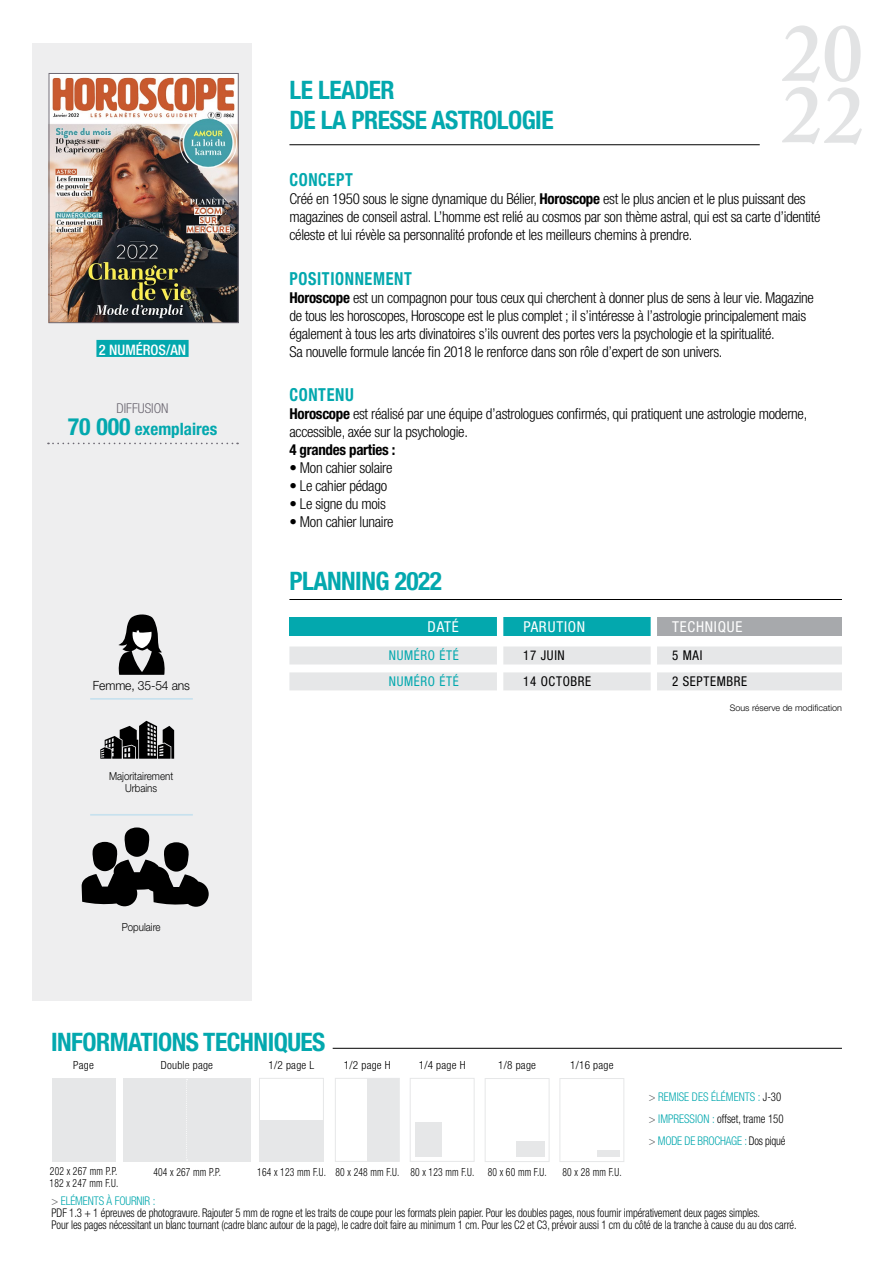
<style>
.page{position:relative;width:893px;height:1263px;background:#fff}
.page>*{position:absolute;margin:0;border:0;box-sizing:border-box;transform-origin:0 0}
.t1{font:700 condensed 25.5px/29.7px "Helvetica Neue";letter-spacing:-.02em;color:#03a8ae}
.t2{font:700 condensed 18px "Helvetica Neue";letter-spacing:.04em;color:#03a8ae;scale:.9 1}
.t3{font:700 condensed 16.95px "Helvetica Neue";color:#03a8ae}
.t4{font:300 condensed 15px/18px "Helvetica Neue";letter-spacing:-.02em;color:#000}
.t5{font:condensed 15px "Helvetica Neue";letter-spacing:.05em;color:#fff}
.t6{font:700 condensed 15px "Helvetica Neue";letter-spacing:-.02em;color:#000}
.t7{font:500 condensed 14.4px "Helvetica Neue";color:#fff}
.t8{font:300 condensed 13.65px "Helvetica Neue";color:#6d6973}
.t9{font:condensed 13.5px "Helvetica Neue";letter-spacing:.05em;color:#000;scale:.96 1}
.t10{font:condensed 13.5px "Helvetica Neue";letter-spacing:.05em;color:#03a8ae;scale:.96 1}
.t11{font:300 12.75px "Helvetica Neue";letter-spacing:-.01em;color:#000;scale:.95 1}
.t12{font:300 condensed 12px/12px "Helvetica Neue";letter-spacing:-.01em;color:#000;scale:.9 1}
.t13{font:300 condensed 12px/22.2px "Helvetica Neue";color:#03a8ae;scale:.94 1}
.t14{font:300 condensed 11.25px "Helvetica Neue";letter-spacing:.02em;color:#000;scale:.85 1}
.t15{font:300 condensed 11.25px "Helvetica Neue";letter-spacing:.02em;color:#000}
.t16{font:300 11.1px/12.3px "Helvetica Neue";color:#000;text-align:center;scale:.88 1}
.t17{font:300 9px "Helvetica Neue";color:#000}
.s1{font-size:23.85px}
.s2{font-weight:700}
.s3{color:#636466}
.s4{color:#000}
.s5{color:#03a8ae}
</style>
<div class="page">
<hr style="left:289px;top:144px;width:471px;height:1px;background:#000">
<hr style="left:289px;top:599px;width:553px;height:1px;background:#000">
<hr style="left:333px;top:1048px;width:509px;height:1px;background:#000">
<div style="left:289px;top:618px;width:211px;height:18px;background:#03a8ae"></div>
<div style="left:500px;top:618px;width:155px;height:18px;background:#03a8ae"></div>
<div style="left:653px;top:618px;width:189px;height:18px;background:#a7a9ac"></div>
<div style="left:289px;top:646px;width:553px;height:18px;background:#e6e7e8"></div>
<div style="left:289px;top:672px;width:553px;height:18px;background:#e6e7e8"></div>
<div style="left:497px;top:610px;width:6px;height:346px;background:#fff"></div>
<div style="left:651px;top:610px;width:6px;height:346px;background:#fff"></div>
<div style="left:32px;top:44px;width:219px;height:957px;background:#eeeeef"></div>
<img style="left:51px;top:75px;width:185px;height:246px">
<div style="left:49px;top:73px;width:189px;height:250px;border:1px solid #6d6973"></div>
<svg style="left:48px;top:443px;width:190px;height:1px"></svg>
<div style="left:96px;top:340px;width:93px;height:17px;background:#03a8ae"></div>
<svg style="left:118px;top:614px;width:47px;height:61px"></svg>
<hr style="left:90px;top:698px;width:103px;height:2px;background:#c7e1ee">
<hr style="left:90px;top:814px;width:103px;height:2px;background:#c7e1ee">
<div style="left:52px;top:1078px;width:64px;height:83px;background:#e6e7e8"></div>
<div style="left:123px;top:1078px;width:128px;height:83px;background:#e6e7e8"></div>
<svg style="left:186px;top:1079px;width:2px;height:81px"></svg>
<div style="left:259px;top:1078px;width:65px;height:84px;border:1px solid #e6e7e8"></div>
<div style="left:260px;top:1120px;width:64px;height:42px;background:#e6e7e8"></div>
<div style="left:335px;top:1078px;width:65px;height:84px;border:1px solid #e6e7e8"></div>
<div style="left:367px;top:1078px;width:32px;height:83px;background:#e6e7e8"></div>
<div style="left:410px;top:1078px;width:64px;height:84px;border:1px solid #e6e7e8"></div>
<div style="left:415px;top:1122px;width:27px;height:34px;background:#e6e7e8"></div>
<div style="left:485px;top:1078px;width:64px;height:84px;border:1px solid #e6e7e8"></div>
<div style="left:517px;top:1141px;width:28px;height:16px;background:#e6e7e8"></div>
<div style="left:559px;top:1078px;width:65px;height:84px;border:1px solid #e6e7e8"></div>
<div style="left:597px;top:1150px;width:23px;height:7px;background:#e6e7e8"></div>
<svg style="left:100px;top:721px;width:74px;height:38px"></svg>
<svg style="left:81px;top:827px;width:128px;height:80px"></svg>
<svg style="left:782px;top:25px;width:80px;height:120px"></svg>
<p class="t7" style="left:99px;top:341px;width:89px">2 NUMÉROS/AN</p>
<p class="t8" style="left:116px;top:401px;width:54px">DIFFUSION</p>
<p class="t3" style="left:68px;top:419px;width:151px"><span class="s1">70 000</span> exemplaires</p>
<p class="t11" style="left:93px;top:677px;width:104px">Femme, 35-54 ans</p>
<p class="t16" style="left:109px;top:769px;width:74px">Majoritairement<br>Urbains</p>
<p class="t16" style="left:122px;top:921px;width:46px">Populaire</p>
<h1 class="t1" style="left:289px;top:75px;width:266px">LE LEADER<br>DE LA PRESSE ASTROLOGIE</h1>
<p class="t2" style="left:289px;top:169px;width:72px">CONCEPT</p>
<p class="t4" style="left:289px;top:190px;width:532px">Créé en 1950 sous le signe dynamique du Bélier, <span class="s2">Horoscope</span> est le plus ancien et le plus puissant des magazines de conseil astral. L’homme est relié au cosmos par son thème astral, qui est sa carte d’identité céleste et lui révèle sa personnalité profonde et les meilleurs chemins à prendre.</p>
<p class="t2" style="left:289px;top:267px;width:137px">POSITIONNEMENT</p>
<p class="t4" style="left:289px;top:288px;width:526px"><span class="s2">Horoscope</span> est un compagnon pour tous ceux qui cherchent à donner plus de sens à leur vie. Magazine de tous les horoscopes, Horoscope est le plus complet ; il s’intéresse à l’astrologie principalement mais également à tous les arts divinatoires s’ils ouvrent des portes vers la psychologie et la spiritualité.<br>Sa nouvelle formule lancée fin 2018 le renforce dans son rôle d’expert de son univers.</p>
<p class="t2" style="left:289px;top:384px;width:73px">CONTENU</p>
<p class="t4" style="left:289px;top:405px;width:519px"><span class="s2">Horoscope</span> est réalisé par une équipe d’astrologues confirmés, qui pratiquent une astrologie moderne, accessible, axée sur la psychologie.</p>
<p class="t6" style="left:289px;top:441px;width:107px">4 grandes parties :</p>
<p class="t4" style="left:289px;top:459px;width:105px">• Mon cahier solaire</p>
<p class="t4" style="left:289px;top:477px;width:99px">• Le cahier pédago</p>
<p class="t4" style="left:289px;top:495px;width:98px">• Le signe du mois</p>
<p class="t4" style="left:289px;top:513px;width:106px">• Mon cahier lunaire</p>
<h1 class="t1" style="left:289px;top:566px;width:154px">PLANNING 2022</h1>
<p class="t5" style="left:428px;top:618px;width:33px">DATÉ</p>
<p class="t5" style="left:523px;top:618px;width:63px">PARUTION</p>
<p class="t5" style="left:672px;top:618px;width:72px">TECHNIQUE</p>
<p class="t10" style="left:389px;top:648px;width:74px">NUMÉRO ÉTÉ</p>
<p class="t9" style="left:523px;top:648px;width:45px">17 JUIN</p>
<p class="t9" style="left:672px;top:648px;width:33px">5 MAI</p>
<p class="t10" style="left:389px;top:674px;width:74px">NUMÉRO ÉTÉ</p>
<p class="t9" style="left:523px;top:674px;width:72px">14 OCTOBRE</p>
<p class="t9" style="left:672px;top:674px;width:80px">2 SEPTEMBRE</p>
<p class="t17" style="left:730px;top:702px;width:114px">Sous réserve de modification</p>
<h1 class="t1" style="left:51px;top:1026px;width:276px">INFORMATIONS TECHNIQUES</h1>
<p class="t15" style="left:73px;top:1058px;width:22px">Page</p>
<p class="t15" style="left:161px;top:1058px;width:54px">Double page</p>
<p class="t15" style="left:269px;top:1058px;width:47px">1/2 page L</p>
<p class="t15" style="left:344px;top:1058px;width:48px">1/2 page H</p>
<p class="t15" style="left:419px;top:1058px;width:48px">1/4 page H</p>
<p class="t15" style="left:498px;top:1058px;width:39px">1/8 page</p>
<p class="t15" style="left:570px;top:1058px;width:45px">1/16 page</p>
<p class="t13" style="left:649px;top:1085px;width:147px"><span class="s3">&gt;</span> REMISE DES ÉLÉMENTS : <span class="s4">J-30 </span><span class="s3">&gt;</span> IMPRESSION : <span class="s4">offset, trame 150 </span><span class="s3">&gt;</span> MODE DE BROCHAGE : <span class="s4">Dos piqué</span></p>
<p class="t14" style="left:50px;top:1165px;width:81px">202 x 267 mm P.P.</p>
<p class="t14" style="left:153px;top:1166px;width:81px">404 x 267 mm P.P.</p>
<p class="t14" style="left:257px;top:1166px;width:82px">164 x 123 mm F.U.</p>
<p class="t14" style="left:336px;top:1166px;width:77px">80 x 248 mm F.U.</p>
<p class="t14" style="left:410px;top:1166px;width:77px">80 x 123 mm F.U.</p>
<p class="t14" style="left:488px;top:1166px;width:71px">80 x 60 mm F.U.</p>
<p class="t14" style="left:562px;top:1166px;width:71px">80 x 28 mm F.U.</p>
<p class="t14" style="left:50px;top:1177px;width:82px">182 x 247 mm F.U.</p>
<p class="t12" style="left:52px;top:1194px;width:829px"><span class="s3">&gt;</span> <span class="s5">ELÉMENTS À FOURNIR :<br></span>PDF 1.3 + 1 épreuves de photogravure. Rajouter 5 mm de rogne et les traits de coupe pour les formats plein papier. Pour les doubles pages, nous fournir impérativement deux pages simples.<br>Pour les pages nécessitant un blanc tournant (cadre blanc autour de la page), le cadre doit faire au minimum 1 cm. Pour les C2 et C3, prévoir aussi 1 cm du côté de la tranche à cause du au dos carré.</p>
</div>
